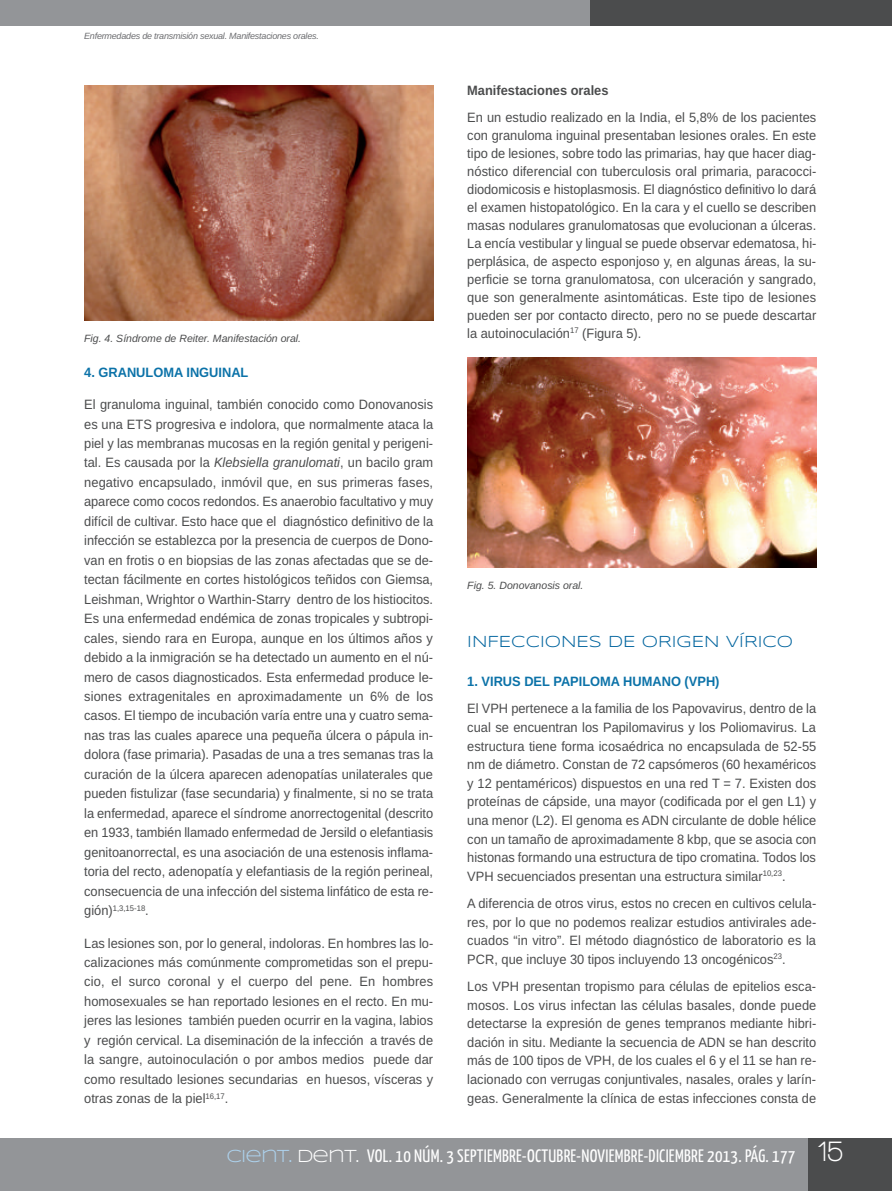
<style>
.page{position:relative;width:892px;height:1191px;background:#fff}
.page>*{position:absolute;margin:0;border:0;box-sizing:border-box;transform-origin:0 0}
.t1{font:700 30px "Walkway";color:#fff;scale:.9 1}
.t2{font:18px "Yanone Kaffeesatz";letter-spacing:.015em;color:#fff}
.t3{font:16.5px "Syncopate";color:#00649e}
.t4{font:13.5px/19.5px "Arimo";color:#4b4c4d;text-align:justify;scale:.95 1}
.t5{font:700 13.5px "Arimo";color:#0b72a8;scale:.95 1}
.t6{font:700 13.5px "Arimo";color:#4b4c4d;scale:.95 1}
.t7{font:italic 10.5px "Arimo";color:#4b4c4d}
.t8{font:italic 9px "Arimo";letter-spacing:-.025em;color:#6c6d70}
.t9{font:8.1px "Arimo";color:#4b4c4d;scale:.95 1}
.s1{font-style:italic}
.s2{font-size:13.5px}
.s3{font-family:"Syncopate";color:#add2ed}
.s4{font-family:"Syncopate"}
</style>
<div class="page">
<div style="left:0;top:1138px;width:891px;height:52px;background:#939598"></div>
<div style="left:0;top:0;width:598px;height:25px;background:#939598"></div>
<div style="left:590px;top:0;width:301px;height:25px;background:#4b4c4d"></div>
<div style="left:807px;top:1138px;width:84px;height:52px;background:#4b4c4d"></div>
<img style="left:84px;top:85px;width:349px;height:235px">
<img style="left:467px;top:358px;width:348px;height:209px">
<p class="t8" style="left:84px;top:30px;width:236px">enfermedades de transmisión sexual. Manifestaciones orales.</p>
<p class="t7" style="left:84px;top:332px;width:218px">Fig. 4. síndrome de Reiter. Manifestación oral.</p>
<p class="t5" style="left:84px;top:364px;width:174px">4. GRANULOMA INGUINAL</p>
<p class="t4" style="left:84px;top:394px;width:369px">El granuloma inguinal, también conocido como Donovanosis es una ETS progresiva e indolora, que normalmente ataca la piel y las membranas mucosas en la región genital y perigeni&shy;tal. Es causada por la <span class="s1">Klebsiella granulomati</span>, un bacilo gram negativo encapsulado, inmóvil que, en sus primeras fases, aparece como cocos redondos. Es anaerobio facultativo y muy difícil de cultivar. Esto hace que el diagnóstico definitivo de la infección se establezca por la presencia de cuerpos de Dono&shy;van en frotis o en biopsias de las zonas afectadas que se de&shy;tectan fácilmente en cortes histológicos teñidos con Giemsa, Leishman, Wrightor o Warthin-Starry dentro de los histiocitos.<br>Es una enfermedad endémica de zonas tropicales y subtropi&shy;cales, siendo rara en Europa, aunque en los últimos años y debido a la inmigración se ha detectado un aumento en el nú&shy;mero de casos diagnosticados. Esta enfermedad produce le&shy;siones extragenitales en aproximadamente un 6% de los casos. El tiempo de incubación varía entre una y cuatro sema&shy;nas tras las cuales aparece una pequeña úlcera o pápula in&shy;dolora (fase primaria). Pasadas de una a tres semanas tras la curación de la úlcera aparecen adenopatías unilaterales que pueden fistulizar (fase secundaria) y finalmente, si no se trata la enfermedad, aparece el síndrome anorrectogenital (descrito en 1933, también llamado enfermedad de Jersild o elefantiasis genitoanorrectal, es una asociación de una estenosis inflama&shy;toria del recto, adenopatía y elefantiasis de la región perineal, consecuencia de una infección del sistema linfático de esta re-</p>
<p class="t9" style="left:84px;top:903px;width:69px"><span class="s2">gión)</span>1,3,15-18<span class="s2">.</span></p>
<p class="t4" style="left:84px;top:933px;width:369px">Las lesiones son, por lo general, indoloras. En hombres las lo&shy;calizaciones más comúnmente comprometidas son el prepu&shy;cio, el surco coronal y el cuerpo del pene. En hombres homosexuales se han reportado lesiones en el recto. En mu&shy;jeres las lesiones también pueden ocurrir en la vagina, labios y región cervical. La diseminación de la infección a través de la sangre, autoinoculación o por ambos medios puede dar como resultado lesiones secundarias en huesos, vísceras y otras zonas de la piel<sup>16,17</sup>.</p>
<p class="t6" style="left:467px;top:82px;width:150px">Manifestaciones orales</p>
<p class="t4" style="left:467px;top:108px;width:369px;line-height:18px">En un estudio realizado en la India, el 5,8% de los pacientes con granuloma inguinal presentaban lesiones orales. En este tipo de lesiones, sobre todo las primarias, hay que hacer diag&shy;nóstico diferencial con tuberculosis oral primaria, paracocci&shy;diodomicosis e histoplasmosis. El diagnóstico definitivo lo dará el examen histopatológico. En la cara y el cuello se describen masas nodulares granulomatosas que evolucionan a úlceras.<br>La encía vestibular y lingual se puede observar edematosa, hi&shy;perplásica, de aspecto esponjoso y, en algunas áreas, la su&shy;perficie se torna granulomatosa, con ulceración y sangrado, que son generalmente asintomáticas. Este tipo de lesiones pueden ser por contacto directo, pero no se puede descartar la autoinoculación<sup>17</sup> (Figura 5).</p>
<p class="t7" style="left:467px;top:579px;width:118px">Fig. 5. Donovanosis oral.</p>
<p class="t3" style="left:467px;top:631px;width:327px">INFECCIONES DE ORIGEN VÍRICO</p>
<p class="t5" style="left:467px;top:673px;width:267px">1. VIRUS DEL PAPILOMA HUMANO (VPH)</p>
<p class="t4" style="left:467px;top:699px;width:369px;line-height:18.6px">El VPh pertenece a la familia de los Papovavirus, dentro de la cual se encuentran los Papilomavirus y los Poliomavirus. La estructura tiene forma icosaédrica no encapsulada de 52-55 nm de diámetro. Constan de 72 capsómeros (60 hexaméricos y 12 pentaméricos) dispuestos en una red T = 7. Existen dos proteínas de cápside, una mayor (codificada por el gen L1) y una menor (L2). El genoma es ADN circulante de doble hélice con un tamaño de aproximadamente 8 kbp, que se asocia con histonas formando una estructura de tipo cromatina. Todos los VPh secuenciados presentan una estructura similar<sup>10,23</sup>.</p>
<p class="t4" style="left:467px;top:894px;width:368px;line-height:18.6px">A diferencia de otros virus, estos no crecen en cultivos celula&shy;res, por lo que no podemos realizar estudios antivirales ade&shy;cuados “in vitro”. El método diagnóstico de laboratorio es la PCR, que incluye 30 tipos incluyendo 13 oncogénicos<sup>23</sup>.</p>
<p class="t4" style="left:467px;top:977px;width:369px;line-height:18.6px">Los VPh presentan tropismo para células de epitelios esca&shy;mosos. Los virus infectan las células basales, donde puede detectarse la expresión de genes tempranos mediante hibri&shy;dación in situ. Mediante la secuencia de ADN se han descrito más de 100 tipos de VPh, de los cuales el 6 y el 11 se han re&shy;lacionado con verrugas conjuntivales, nasales, orales y larín&shy;geas. Generalmente la clínica de estas infecciones consta de</p>
<h2 class="t2" style="left:226px;top:1144px;width:570px"><span class="s3">CIENT.</span> <span class="s4">DENT.</span> VOL. 10 NÚM. 3 SEPTIEMBRE-OCTUBRE-NOVIEMBRE-DICIEMBRE 2013. PÁG. 177</h2>
<h1 class="t1" style="left:815px;top:1135px;width:31px">15</h1>
</div>
